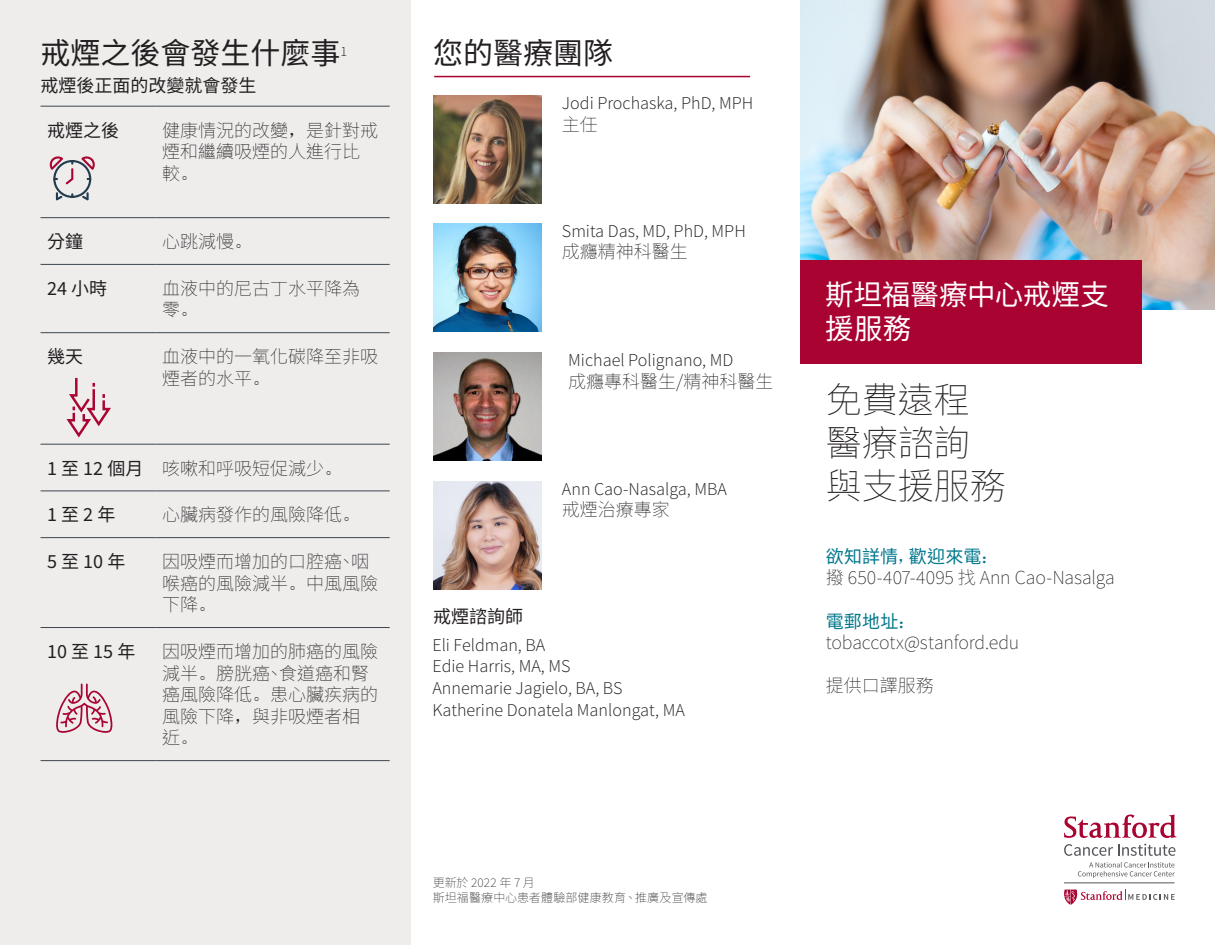
<style>
.page{position:relative;width:1215px;height:945px;background:#fff}
.page>*{position:absolute;margin:0;border:0;box-sizing:border-box;transform-origin:0 0}
.t1{font:200 36px "Source Han Sans TW";color:#231f20}
.t2{font:30px "Source Han Sans TW";color:#231f20}
.t3{font:28.5px/34.2px "Source Han Sans TW";color:#fff}
.t4{font:200 18px/21.6px "Source Han Sans TW";color:#231f20}
.t5{font:300 18px/21.6px "Source Sans Pro";color:#231f20}
.t6{font:18px "Source Han Sans TW";color:#231f20}
.t7{font:18px "Source Han Sans TW";letter-spacing:.01em;color:#00788d}
.body_-_text{font:200 12px/14.4px "Source Han Sans TW";letter-spacing:.01em;color:#231f20}
.s1{font-family:"Sim Sun";font-weight:400}
.s2{font-family:"Sim Sun";font-weight:400;font-size:16.2px}
.s3{font-family:"Source Han Sans TW";font-weight:200}
.s4{font-family:"Sim Sun"}
</style>
<div class="page">
<div style="left:0;top:0;width:411px;height:945px;background:#eeedec"></div>
<hr style="left:41px;top:106px;width:114px;height:1px;background:#3e444f">
<hr style="left:155px;top:106px;width:235px;height:1px;background:#3e444f">
<hr style="left:41px;top:217px;width:114px;height:1px;background:#3e444f">
<hr style="left:155px;top:217px;width:235px;height:1px;background:#3e444f">
<hr style="left:41px;top:264px;width:114px;height:1px;background:#3e444f">
<hr style="left:155px;top:264px;width:235px;height:1px;background:#3e444f">
<hr style="left:41px;top:332px;width:114px;height:1px;background:#3e444f">
<hr style="left:155px;top:332px;width:235px;height:1px;background:#3e444f">
<hr style="left:41px;top:444px;width:114px;height:1px;background:#3e444f">
<hr style="left:155px;top:444px;width:235px;height:1px;background:#3e444f">
<hr style="left:41px;top:491px;width:114px;height:1px;background:#3e444f">
<hr style="left:155px;top:491px;width:235px;height:1px;background:#3e444f">
<hr style="left:41px;top:537px;width:114px;height:1px;background:#3e444f">
<hr style="left:155px;top:537px;width:235px;height:1px;background:#3e444f">
<hr style="left:41px;top:627px;width:114px;height:1px;background:#3e444f">
<hr style="left:155px;top:627px;width:235px;height:1px;background:#3e444f">
<hr style="left:41px;top:760px;width:114px;height:1px;background:#3e444f">
<hr style="left:155px;top:760px;width:235px;height:1px;background:#3e444f">
<svg style="left:49px;top:156px;width:46px;height:44px"></svg>
<svg style="left:66px;top:377px;width:45px;height:61px"></svg>
<svg style="left:56px;top:684px;width:57px;height:49px"></svg>
<hr style="left:434px;top:76px;width:316px;height:1px;background:#a90332">
<img style="left:433px;top:96px;width:108px;height:108px">
<img style="left:433px;top:223px;width:108px;height:108px">
<img style="left:801px;top:0;width:414px;height:310px">
<div style="left:801px;top:260px;width:341px;height:104px;background:#a90332"></div>
<img style="left:433px;top:352px;width:108px;height:108px">
<svg style="left:1064px;top:889px;width:111px;height:16px"></svg>
<hr style="left:1064px;top:883px;width:111px;height:1px;background:#54555a">
<svg style="left:1064px;top:815px;width:112px;height:23px"></svg>
<svg style="left:1078px;top:862px;width:97px;height:16px"></svg>
<svg style="left:1064px;top:844px;width:112px;height:12px"></svg>
<img style="left:433px;top:481px;width:108px;height:108px">
<p class="t2" style="left:41px;top:36px;width:308px">戒煙之後會發生什麼事<sup>1</sup></p>
<p class="t6" style="left:41px;top:76px;width:217px">戒煙後正面的改變就會發生</p>
<p class="t6" style="left:47px;top:120px;width:74px">戒煙之後</p>
<p class="t4" style="left:162px;top:120px;width:217px">健康情況的改變<span class="s1">，</span>是針對戒煙和繼續吸煙的人進行比較<span class="s1">。</span></p>
<p class="t6" style="left:47px;top:231px;width:38px">分鐘</p>
<p class="t4" style="left:162px;top:231px;width:91px">心跳減慢<span class="s1">。</span></p>
<p class="t6" style="left:47px;top:278px;width:62px">24 小時</p>
<p class="t4" style="left:162px;top:278px;width:200px">血液中的尼古丁水平降為零<span class="s1">。</span></p>
<p class="t6" style="left:47px;top:346px;width:38px">幾天</p>
<p class="t4" style="left:162px;top:346px;width:218px">血液中的一氧化碳降至非吸煙者的水平<span class="s1">。</span></p>
<p class="t6" style="left:47px;top:458px;width:98px">1 至 12 個月</p>
<p class="t4" style="left:162px;top:458px;width:181px">咳嗽和呼吸短促減少<span class="s1">。</span></p>
<p class="t6" style="left:47px;top:505px;width:70px">1 至 2 年</p>
<p class="t4" style="left:162px;top:504px;width:199px">心臟病發作的風險降低<span class="s1">。</span></p>
<p class="t6" style="left:47px;top:551px;width:80px">5 至 10 年</p>
<p class="t4" style="left:162px;top:551px;width:217px">因吸煙而增加的口腔癌、咽喉癌的風險減半<span class="s1">。</span>中風風險下降<span class="s1">。</span></p>
<p class="t6" style="left:47px;top:641px;width:90px">10 至 15 年</p>
<p class="t4" style="left:162px;top:641px;width:218px">因吸煙而增加的肺癌的風險減半<span class="s1">。</span>膀胱癌、食道癌和腎癌風險降低<span class="s1">。</span>患心臟疾病的風險下降<span class="s1">，</span>與非吸煙者相近<span class="s2">。</span></p>
<p class="t2" style="left:433px;top:36px;width:181px">您的醫療團隊</p>
<p class="t5" style="left:562px;top:93px;width:193px">Jodi Prochaska, PhD, MPH</p>
<p class="t4" style="left:562px;top:114px;width:37px">主任</p>
<p class="t5" style="left:562px;top:220px;width:185px">Smita Das, MD, PhD, MPH</p>
<p class="t4" style="left:562px;top:241px;width:127px">成癮精神科醫生</p>
<p class="t5" style="left:568px;top:349px;width:167px">Michael Polignano, MD</p>
<p class="t4" style="left:568px;top:371px;width:207px">成癮專科醫生/精神科醫生</p>
<p class="t6" style="left:433px;top:606px;width:91px">戒煙諮詢師</p>
<p class="t5" style="left:562px;top:478px;width:167px">Ann Cao-Nasalga, MBA<span class="s3">戒煙治療專家</span></p>
<p class="t5" style="left:432px;top:634px;width:114px">Eli Feldman, BA</p>
<p class="t5" style="left:432px;top:656px;width:140px">Edie Harris, MA, MS</p>
<p class="t5" style="left:432px;top:677px;width:192px">Annemarie Jagielo, BA, BS</p>
<p class="t5" style="left:432px;top:699px;width:254px">Katherine Donatela Manlongat, MA</p>
<p class="t3" style="left:825px;top:278px;width:285px">斯坦福醫療中心戒煙支援服務</p>
<p class="t1" style="left:826px;top:379px;width:145px">免費遠程</p>
<p class="t1" style="left:826px;top:423px;width:145px">醫療諮詢</p>
<p class="t1" style="left:826px;top:466px;width:181px">與支援服務</p>
<p class="t7" style="left:826px;top:546px;width:175px">欲知詳情<span class="s4">，</span>歡迎來電<span class="s4">：</span></p>
<p class="t4" style="left:826px;top:567px;width:291px">撥 650-407-4095 找 Ann Cao-Nasalga</p>
<p class="t7" style="left:826px;top:611px;width:92px">電郵地址<span class="s4">：</span></p>
<p class="t4" style="left:826px;top:632px;width:195px">tobaccotx@stanford.edu</p>
<p class="t4" style="left:826px;top:675px;width:109px">提供口譯服務</p>
<p class="body_-_text" style="left:433px;top:876px;width:276px">更新於 2022 年 7 月<br>斯坦福醫療中心患者體驗部健康教育、推廣及宣傳處</p>
</div>
